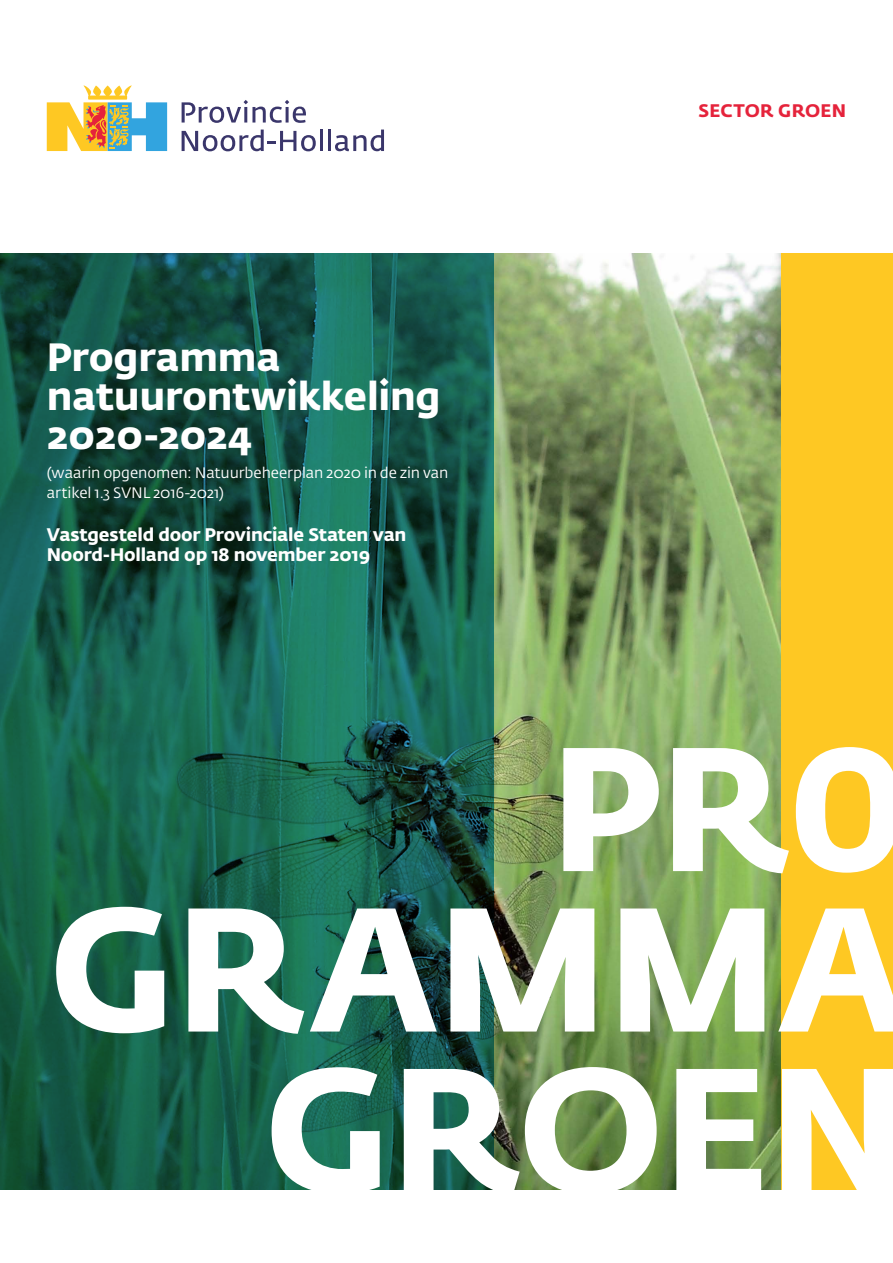
<style>
.page{position:relative;width:893px;height:1263px;background:#fff}
.page>*{position:absolute;margin:0;border:0;box-sizing:border-box;transform-origin:0 0}
.t1{font:700 174px/160.5px "Fedra Sans Std";letter-spacing:-.01em;color:#fff;text-align:right}
.t2{font:700 39px/39px "Fedra Sans Std";letter-spacing:-.01em;color:#fff}
.t3{font:700 18px/19.5px "Fedra Sans Std";letter-spacing:-.01em;color:#fff}
.t4{font:700 18px "Fedra Sans Std";letter-spacing:.01em;color:#e5233b}
.t5{font:15px/19.5px "Fedra Sans Std";letter-spacing:-.005em;color:#fff}
</style>
<div class="page">
<img style="left:493px;top:254px;width:288px;height:936px">
<div style="left:781px;top:254px;width:112px;height:936px;background:#fec823"></div>
<svg style="left:0;top:254px;width:493px;height:936px;background:#165c4b"></svg>
<svg style="left:47px;top:85px;width:120px;height:66px"></svg>
<svg style="left:182px;top:130px;width:134px;height:21px"></svg>
<hr style="left:320px;top:130px;width:3px;height:21px;background:#3a366b">
<hr style="left:328px;top:130px;width:3px;height:21px;background:#3a366b">
<svg style="left:335px;top:130px;width:49px;height:21px"></svg>
<svg style="left:182px;top:100px;width:124px;height:23px"></svg>
<h2 class="t2" style="left:47px;top:337px;width:395px">Programma natuurontwikkeling<br>2020-2024</h2>
<p class="t5" style="left:47px;top:463px;width:403px">(waarin opgenomen: Natuurbeheerplan 2020 in de zin van artikel 1.3 SVNL 2016-2021)</p>
<p class="t3" style="left:47px;top:525px;width:361px">Vastgesteld door Provinciale Staten van<br>Noord-Holland op 18 november 2019</p>
<p class="t4" style="left:698px;top:99px;width:149px">SECTOR GROEN</p>
<h1 class="t1" style="left:49px;top:730px;width:860px">PR0<br>GRAMMA<br>GROEN</h1>
</div>
